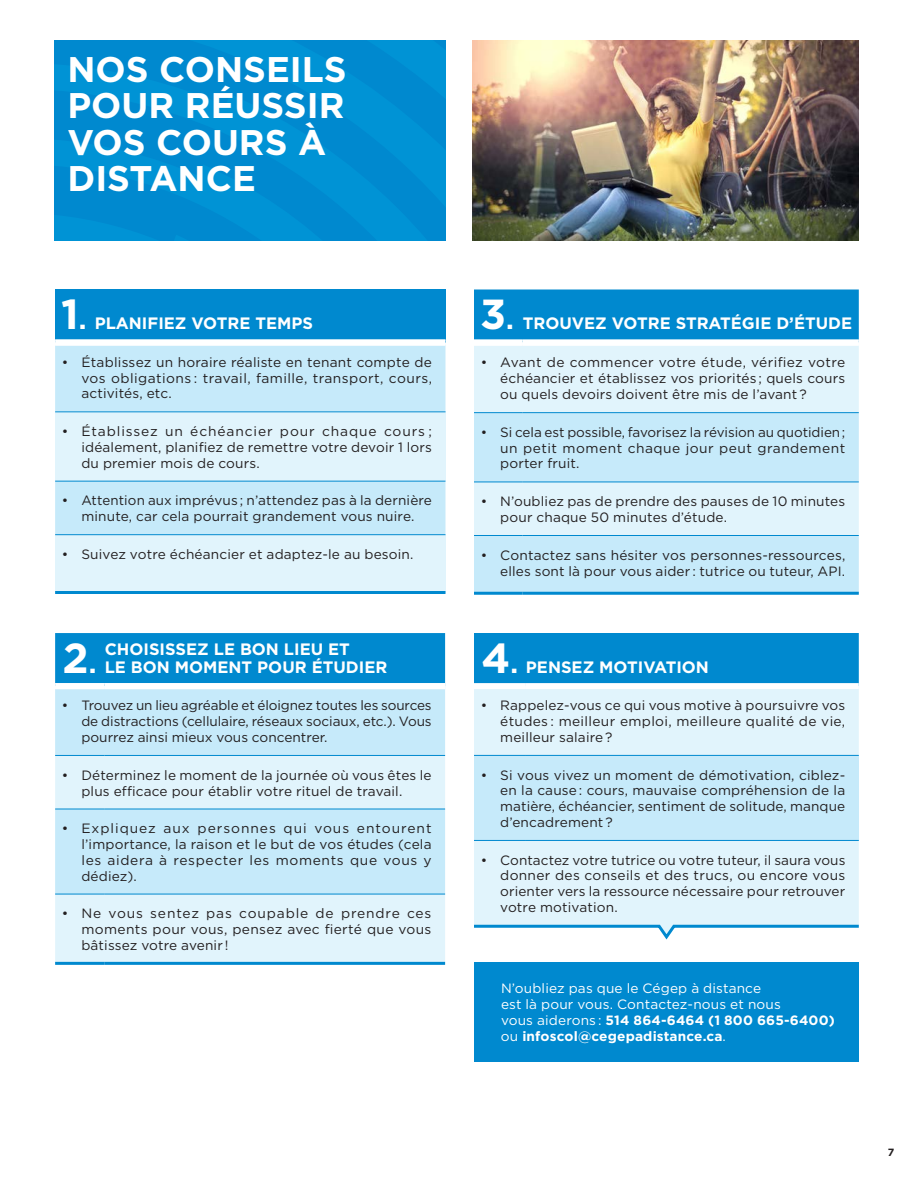
<style>
.page{position:relative;width:918px;height:1188px;background:#fff}
.page>*{position:absolute;margin:0;border:0;box-sizing:border-box;transform-origin:0 0}
.t1{font:700 42px "Gotham";color:#fff}
.t2{font:700 35.7px/36px "Gotham";color:#fff}
.t3{font:700 16.5px/18px "Gotham";color:#fff}
.t4{font:13.5px/15.8px "Gotham";letter-spacing:.01em;color:#231f20;text-align:justify}
.t5{font:13.5px/16px "Gotham";letter-spacing:.01em;color:#fff}
.t6{font:700 10.5px "Gotham";color:#231f20}
.s1{font-size:42px}
.s2{font-size:27px}
.s3{font-weight:700}
</style>
<div class="page">
<div style="left:55px;top:289px;width:391px;height:54px;background:#0089cf"></div>
<div style="left:55px;top:345px;width:391px;height:190px;background:#c6eafa"></div>
<div style="left:55px;top:412px;width:391px;height:69px;background:#e1f4fc"></div>
<div style="left:55px;top:535px;width:391px;height:57px;background:#e1f4fc"></div>
<div style="left:55px;top:340px;width:390px;height:6px;background:#fff"></div>
<hr style="left:55px;top:411px;width:390px;height:1px;background:#0089cf">
<hr style="left:55px;top:481px;width:390px;height:1px;background:#0089cf">
<hr style="left:55px;top:534px;width:390px;height:1px;background:#0089cf">
<hr style="left:55px;top:591px;width:390px;height:3px;background:#0089cf">
<div style="left:55px;top:633px;width:390px;height:50px;background:#0089cf"></div>
<div style="left:55px;top:689px;width:390px;height:66px;background:#c6eafa"></div>
<svg style="left:55px;top:756px;width:390px;height:206px;background:#d4effa"></svg>
<hr style="left:55px;top:755px;width:50px;height:1px;background:#0089cf">
<hr style="left:105px;top:755px;width:340px;height:1px;background:#0089cf">
<hr style="left:55px;top:809px;width:50px;height:1px;background:#0089cf">
<hr style="left:105px;top:809px;width:340px;height:1px;background:#0089cf">
<hr style="left:55px;top:894px;width:50px;height:1px;background:#0089cf">
<hr style="left:105px;top:894px;width:340px;height:1px;background:#0089cf">
<hr style="left:55px;top:962px;width:50px;height:3px;background:#0089cf">
<hr style="left:105px;top:962px;width:340px;height:3px;background:#0089cf">
<svg style="left:54px;top:40px;width:392px;height:201px;background:#008dd1"></svg>
<img style="left:472px;top:40px;width:387px;height:201px">
<div style="left:474px;top:290px;width:385px;height:50px;background:#0089cf"></div>
<div style="left:474px;top:346px;width:385px;height:66px;background:#e1f4fc"></div>
<svg style="left:474px;top:413px;width:385px;height:179px;background:#ccecfa"></svg>
<hr style="left:474px;top:412px;width:49px;height:1px;background:#0089cf">
<hr style="left:523px;top:412px;width:336px;height:1px;background:#0089cf">
<hr style="left:474px;top:482px;width:49px;height:1px;background:#0089cf">
<hr style="left:523px;top:482px;width:336px;height:1px;background:#0089cf">
<hr style="left:474px;top:535px;width:49px;height:1px;background:#0089cf">
<hr style="left:523px;top:535px;width:336px;height:1px;background:#0089cf">
<hr style="left:474px;top:592px;width:49px;height:3px;background:#0089cf">
<hr style="left:523px;top:592px;width:336px;height:3px;background:#0089cf">
<div style="left:474px;top:633px;width:385px;height:50px;background:#0089cf"></div>
<div style="left:474px;top:689px;width:385px;height:234px;background:#e1f4fc"></div>
<div style="left:474px;top:755px;width:385px;height:85px;background:#c6eafa"></div>
<hr style="left:474px;top:755px;width:52px;height:1px;background:#0089cf">
<hr style="left:526px;top:755px;width:333px;height:1px;background:#0089cf">
<hr style="left:474px;top:840px;width:52px;height:1px;background:#0089cf">
<hr style="left:526px;top:840px;width:333px;height:1px;background:#0089cf">
<div style="left:474px;top:962px;width:385px;height:99px;background:#0089cf"></div>
<svg style="left:474px;top:923px;width:385px;height:17px"></svg>
<p class="t2" style="left:68px;top:52px;width:281px">NOS CONSEILS<br>POUR RÉUSSIR<br>VOS COURS À<br>DISTANCE</p>
<p class="t3" style="left:61px;top:314px;width:253px"><span class="s1">1</span><span class="s2">.</span> PLANIFIEZ VOTRE TEMPS</p>
<p class="t4" style="left:81px;top:354px;width:352px;text-indent:-20px">• Établissez un horaire réaliste en tenant compte de vos obligations : travail, famille, transport, cours, activités, etc.</p>
<p class="t4" style="left:81px;top:423px;width:352px;text-indent:-20px">• Établissez un échéancier pour chaque cours ; idéalement, planifiez de remettre votre devoir 1 lors du premier mois de cours.</p>
<p class="t4" style="left:62px;top:493px;width:372px;text-align:center">• Attention aux imprévus ; n’attendez pas à la dernière minute, car cela pourrait grandement vous nuire.</p>
<p class="t4" style="left:62px;top:546px;width:353px">• Suivez votre échéancier et adaptez-le au besoin.</p>
<p class="t1" style="left:63px;top:632px;width:35px">2<span class="s2">.</span></p>
<p class="t3" style="left:105px;top:640px;width:284px">CHOISISSEZ LE BON LIEU ET<br>LE BON MOMENT POUR ÉTUDIER</p>
<p class="t4" style="left:81px;top:698px;width:352px;text-indent:-20px">• Trouvez un lieu agréable et éloignez toutes les sources de distractions (cellulaire, réseaux sociaux, etc.). Vous pourrez ainsi mieux vous concentrer.</p>
<p class="t4" style="left:81px;top:767px;width:352px;text-indent:-20px">• Déterminez le moment de la journée où vous êtes le plus efficace pour établir votre rituel de travail.</p>
<p class="t4" style="left:81px;top:821px;width:352px;text-indent:-20px">• Expliquez aux personnes qui vous entourent l’importance, la raison et le but de vos études (cela les aidera à respecter les moments que vous y dédiez).</p>
<p class="t4" style="left:81px;top:906px;width:352px;text-indent:-20px">• Ne vous sentez pas coupable de prendre ces moments pour vous, pensez avec fierté que vous bâtissez votre avenir !</p>
<p class="t1" style="left:480px;top:289px;width:35px">3<span class="s2">.</span></p>
<p class="t3" style="left:523px;top:314px;width:331px">TROUVEZ VOTRE STRATÉGIE D’ÉTUDE</p>
<p class="t4" style="left:500px;top:354px;width:347px;line-height:16.2px;text-indent:-20px">• Avant de commencer votre étude, vérifiez votre échéancier et établissez vos priorités ; quels cours ou quels devoirs doivent être mis de l’avant ?</p>
<p class="t4" style="left:500px;top:424px;width:347px;text-indent:-20px">• Si cela est possible, favorisez la révision au quotidien; un petit moment chaque jour peut grandement porter fruit.</p>
<p class="t4" style="left:500px;top:494px;width:347px;text-indent:-20px">• N’oubliez pas de prendre des pauses de 10 minutes pour chaque 50 minutes d’étude.</p>
<p class="t4" style="left:481px;top:547px;width:366px;text-align:right">• Contactez sans hésiter vos personnes-ressources, elles sont là pour vous aider : tutrice ou tuteur, API.</p>
<p class="t1" style="left:482px;top:632px;width:38px">4<span class="s2">.</span></p>
<p class="t3" style="left:526px;top:658px;width:185px">PENSEZ MOTIVATION</p>
<p class="t4" style="left:500px;top:698px;width:347px;text-indent:-20px">• Rappelez-vous ce qui vous motive à poursuivre vos études : meilleur emploi, meilleure qualité de vie, meilleur salaire ?</p>
<p class="t4" style="left:500px;top:767px;width:347px;text-indent:-20px">• Si vous vivez un moment de démotivation, ciblez&shy;en la cause : cours, mauvaise compréhension de la matière, échéancier, sentiment de solitude, manque d’encadrement ?</p>
<p class="t4" style="left:500px;top:852px;width:347px;text-indent:-20px">• Contactez votre tutrice ou votre tuteur, il saura vous donner des conseils et des trucs, ou encore vous orienter vers la ressource nécessaire pour retrouver votre motivation.</p>
<p class="t5" style="left:501px;top:980px;width:335px">N’oubliez pas que le Cégep à distance<br>est là pour vous. Contactez-nous et nous<br>vous aiderons : <span class="s3">514 864-6464 (1 800 665-6400) </span>ou <span class="s3">infoscol@cegepadistance.ca</span>.</p>
<p class="t6" style="left:888px;top:1146px;width:8px">7</p>
</div>
